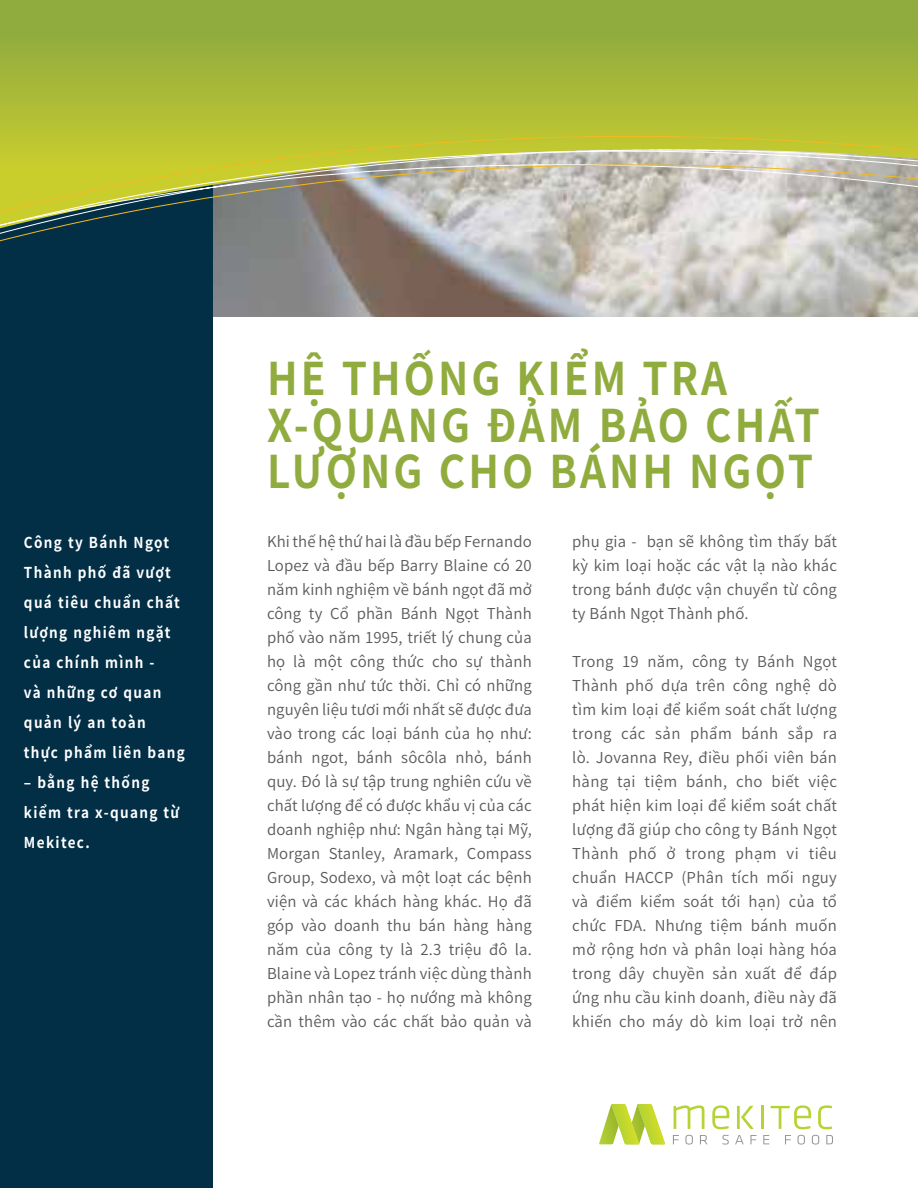
<style>
.page{position:relative;width:918px;height:1188px;background:#fff}
.page>*{position:absolute;margin:0;border:0;box-sizing:border-box;transform-origin:0 0}
.t1{font:700 45px/46.5px "Source Han Sans TW";letter-spacing:.075em;color:#91ac3e;scale:.9 1}
.t2{font:15px/24px "Source Han Sans TW";letter-spacing:.01em;color:#58595b;text-align:justify}
.t3{font:700 15px/30px "Source Han Sans TW";letter-spacing:.1em;color:#fff;scale:.9 1}
</style>
<div class="page">
<img style="left:213px;top:260px;width:705px;height:57px">
<div style="left:0;top:0;width:213px;height:1188px;background:#032f46"></div>
<svg style="left:0;top:0;width:918px;height:105px;background:#9ab13b"></svg>
<svg style="left:0;top:105px;width:918px;height:155px;background:#adb275"></svg>
<svg style="left:599px;top:1104px;width:13px;height:40px"></svg>
<img style="left:612px;top:1104px;width:53px;height:40px">
<svg style="left:673px;top:1135px;width:6px;height:9px"></svg>
<svg style="left:685px;top:1135px;width:8px;height:10px"></svg>
<svg style="left:700px;top:1135px;width:8px;height:9px"></svg>
<svg style="left:722px;top:1135px;width:7px;height:10px"></svg>
<svg style="left:735px;top:1135px;width:9px;height:9px"></svg>
<svg style="left:750px;top:1135px;width:7px;height:9px"></svg>
<svg style="left:763px;top:1135px;width:6px;height:9px"></svg>
<svg style="left:785px;top:1135px;width:6px;height:9px"></svg>
<svg style="left:798px;top:1135px;width:7px;height:10px"></svg>
<svg style="left:812px;top:1135px;width:7px;height:10px"></svg>
<svg style="left:826px;top:1135px;width:7px;height:9px"></svg>
<svg style="left:674px;top:1105px;width:30px;height:24px"></svg>
<svg style="left:712px;top:1105px;width:17px;height:24px"></svg>
<svg style="left:737px;top:1106px;width:17px;height:23px"></svg>
<hr style="left:761px;top:1106px;width:3px;height:23px;background:#b5d334">
<svg style="left:771px;top:1105px;width:40px;height:24px"></svg>
<svg style="left:818px;top:1105px;width:14px;height:24px"></svg>
<p class="t3" style="left:24px;top:528px;width:180px">Công ty Bánh Ngọt<br>Thành phố đã vượt quá tiêu chuẩn chất lượng nghiêm ngặt của chính mình -<br>và những cơ quan quản lý an toàn<br>thực phẩm liên bang</p>
<p class="t3" style="left:24px;top:768px;width:174px">– bằng hệ thống kiểm tra x-quang từ<br>Mekitec.</p>
<h1 class="t1" style="left:267px;top:357px;width:616px">HỆ THỐNG KIỂM TRA<br>X-QUANG ĐẢM BẢO CHẤT<br>LƯỢNG CHO BÁNH NGỌT</h1>
<p class="t2" style="left:267px;top:530px;width:266px">Khi thế hệ thứ hai là đầu bếp Fernando Lopez và đầu bếp Barry Blaine có 20 năm kinh nghiệm về bánh ngọt đã mở công ty Cổ phần Bánh Ngọt Thành phố vào năm 1995, triết lý chung của họ là một công thức cho sự thành công gần như tức thời. Chỉ có những nguyên liệu tươi mới nhất sẽ được đưa vào trong các loại bánh của họ như: bánh ngot, bánh sôcôla nhỏ, bánh quy. Đó là sự tập trung nghiên cứu về chất lượng để có được khẩu vị của các doanh nghiệp như: Ngân hàng tại Mỹ, Morgan Stanley, Aramark, Compass Group, Sodexo, và một loạt các bệnh viện và các khách hàng khác. Họ đã góp vào doanh thu bán hàng hàng năm của công ty là 2.3 triệu đô la.<br>Blaine và Lopez tránh việc dùng thành phần nhân tạo - họ nướng mà không cần thêm vào các chất bảo quản và</p>
<p class="t2" style="left:572px;top:530px;width:266px">phụ gia - bạn sẽ không tìm thấy bất kỳ kim loại hoặc các vật lạ nào khác trong bánh được vận chuyển từ công ty Bánh Ngọt Thành phố.</p>
<p class="t2" style="left:572px;top:650px;width:266px">Trong 19 năm, công ty Bánh Ngọt Thành phố dựa trên công nghệ dò tìm kim loại để kiểm soát chất lượng trong các sản phẩm bánh sắp ra lò. Jovanna Rey, điều phối viên bán hàng tại tiệm bánh, cho biết việc phát hiện kim loại để kiểm soát chất lượng đã giúp cho công ty Bánh Ngọt Thành phố ở trong phạm vi tiêu chuẩn HACCP (Phân tích mối nguy và điểm kiểm soát tới hạn) của tổ chức FDA. Nhưng tiệm bánh muốn mở rộng hơn và phân loại hàng hóa trong dây chuyền sản xuất để đáp ứng nhu cầu kinh doanh, điều này đã khiến cho máy dò kim loại trở nên</p>
</div>
